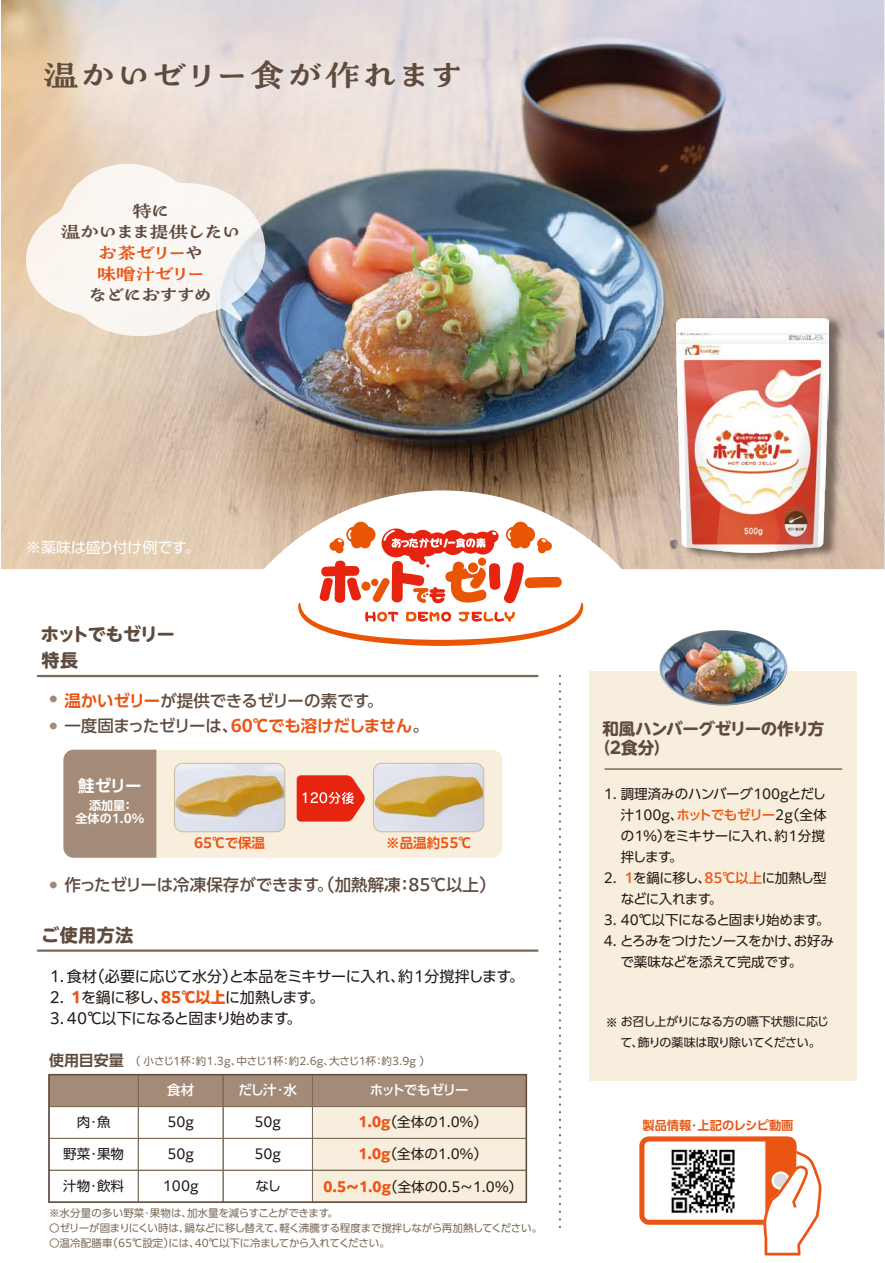
<style>
.page{position:relative;width:885px;height:1263px;background:#fff}
.page>*{position:absolute;margin:0;border:0;box-sizing:border-box;transform-origin:0 0}
.t1{font:37.5px "P Chisaki Min 2 B";letter-spacing:-.04em;color:#604c3f}
.t2{font:21px/21px "P Chisaki Min 2 B";letter-spacing:-.15em;color:#604c3f;text-align:center}
.t3{font:21px "P Chisaki Min 2 B";letter-spacing:-.175em;color:#604c3f}
.t4{font:700 18px "PUD Shin M Go Pr 6 N";letter-spacing:-.065em;color:#604c3f}
.t5{font:700 18px "PUD Shin M Go Pr 6 N";letter-spacing:-.02em;color:#604c3f}
.t6{font:500 16.5px/25.5px "PUD Shin Go Pr 6 N";letter-spacing:-.01em;color:#604c3f}
.t7{font:700 16.5px/19.5px "PUD Shin M Go Pr 6 N";letter-spacing:-.02em;color:#604c3f}
.t8{font:700 16.5px "PUD Shin Go Pr 6 N De";color:#fff}
.t9{font:15px "PUD Shin Go Pr 6 N";letter-spacing:-.025em;color:#221815}
.t10{font:15px "P Shin Go Pr 6 N";letter-spacing:-.02em;color:#fff}
.t11{font:700 15px "PUD Shin Go Pr 6 N De";color:#604c3f}
.t12{font:13.5px/21px "PUD Shin Go Pr 6 N";letter-spacing:-.02em;color:#221815}
.t13{font:13.5px/21px "PUD Shin Go Pr 6 N";letter-spacing:-.04em;color:#221815}
.t14{font:500 13.5px "PUD Shin Go Pr 6 N";letter-spacing:-.08em;color:#fff}
.t15{font:700 13.5px "PUD Shin Go Pr 6 N De";color:#ea5514}
.t16{font:700 12.15px "PUD Shin Go Pr 6 N De";color:#ea5514}
.t17{font:12px/21px "PUD Shin Go Pr 6 N";letter-spacing:-.035em;color:#221815}
.t18{font:700 12px/13.5px "PUD Shin Go Pr 6 N De";color:#fff;text-align:center}
.t19{font:10.5px "PUD Shin Go Pr 6 N";letter-spacing:-.02em;color:#7a6a56}
.t20{font:10.5px "PUD Shin Go Pr 6 N";letter-spacing:-.04em;color:#7a6a56}
.t21{font:10.5px "PUD Shin Go Pr 6 N";color:#7a6a56}
.s1{color:#ea5514}
.s2{font-family:"PUD Shin Go Pr 6 N De";font-weight:700;color:#ea5514}
.s3{font-weight:700;color:#ea5514}
.s4{font-weight:500;color:#ea5514}
</style>
<div class="page">
<img style="left:1px;top:0;width:884px;height:569px">
<img style="left:277px;top:502px;width:327px;height:67px">
<img style="left:674px;top:313px;width:173px;height:253px">
<img style="left:676px;top:319px;width:152px;height:234px">
<svg style="left:639px;top:1136px;width:182px;height:119px"></svg>
<hr style="left:38px;top:675px;width:499px;height:2px;background:#7a6a56">
<div style="left:49px;top:1075px;width:477px;height:31px;background:#a48b78"></div>
<div style="left:49px;top:1074px;width:90px;height:33px;border:1px solid #7a6a56"></div>
<div style="left:138px;top:1074px;width:85px;height:33px;border:1px solid #7a6a56"></div>
<div style="left:223px;top:1074px;width:90px;height:33px;border:1px solid #7a6a56"></div>
<div style="left:49px;top:1106px;width:90px;height:33px;border:1px solid #7a6a56"></div>
<div style="left:138px;top:1106px;width:85px;height:33px;border:1px solid #7a6a56"></div>
<div style="left:223px;top:1106px;width:90px;height:33px;border:1px solid #7a6a56"></div>
<div style="left:49px;top:1138px;width:90px;height:33px;border:1px solid #7a6a56"></div>
<div style="left:138px;top:1138px;width:85px;height:33px;border:1px solid #7a6a56"></div>
<div style="left:223px;top:1138px;width:90px;height:33px;border:1px solid #7a6a56"></div>
<div style="left:49px;top:1170px;width:90px;height:32px;border:1px solid #7a6a56"></div>
<div style="left:138px;top:1170px;width:85px;height:32px;border:1px solid #7a6a56"></div>
<div style="left:223px;top:1170px;width:90px;height:32px;border:1px solid #7a6a56"></div>
<div style="left:48px;top:1074px;width:479px;height:129px;border:2px solid #604c3f"></div>
<div style="left:589px;top:671px;width:268px;height:409px;background:#f8eedd"></div>
<img style="left:659px;top:630px;width:128px;height:75px">
<hr style="left:605px;top:768px;width:236px;height:2px;background:#7a6a56">
<svg style="left:26px;top:164px;width:239px;height:172px"></svg>
<hr style="left:38px;top:949px;width:499px;height:3px;background:#7a6a56">
<div style="left:50px;top:695px;width:7px;height:7px;background:#a48b78;border-radius:50%"></div>
<div style="left:50px;top:722px;width:7px;height:7px;background:#a48b78;border-radius:50%"></div>
<div style="left:50px;top:881px;width:7px;height:7px;background:#a48b78;border-radius:50%"></div>
<div style="left:63px;top:750px;width:439px;height:108px;background:#f8eedd;border-radius:10px"></div>
<div style="left:63px;top:750px;width:93px;height:108px;background:#a48b78"></div>
<img style="left:174px;top:763px;width:111px;height:69px">
<svg style="left:291px;top:458px;width:299px;height:770px"></svg>
<div style="left:373px;top:763px;width:111px;height:69px;border:1px solid #c9bc9c;border-radius:9px"></div>
<div style="left:174px;top:763px;width:111px;height:69px;border:1px solid #c9bc9c;border-radius:9px"></div>
<h1 class="t1" style="left:42px;top:56px;width:425px">温かいゼリー食が作れます</h1>
<h2 class="t2" style="left:60px;top:201px;width:183px">特に<br>温かいまま提供したい<span class="s1">お茶ゼリー</span>や<br><span class="s1">味噌汁ゼリー</span></h2>
<h2 class="t3" style="left:88px;top:285px;width:127px">などにおすすめ</h2>
<p class="t10" style="left:26px;top:535px;width:175px">※薬味は盛り付け例です。</p>
<h3 class="t4" style="left:41px;top:619px;width:135px">ホットでもゼリー</h3>
<h3 class="t5" style="left:42px;top:644px;width:38px">特長</h3>
<p class="t6" style="left:64px;top:688px;width:366px"><span class="s2">温かいゼリー</span>が提供できるゼリーの素です。<br>一度固まったゼリーは、<span class="s2">60℃でも溶けだしません</span>。</p>
<p class="t8" style="left:78px;top:776px;width:65px">鮭ゼリー</p>
<p class="t18" style="left:76px;top:799px;width:70px">添加量：<br>全体の1.0%</p>
<p class="t15" style="left:194px;top:836px;width:72px">65℃で保温</p>
<p class="t15" style="left:386px;top:836px;width:87px">※品温約55℃</p>
<p class="t6" style="left:64px;top:873px;width:432px">作ったゼリーは冷凍保存ができます。（加熱解凍：85℃以上）</p>
<h3 class="t5" style="left:41px;top:919px;width:94px">ご使用方法</h3>
<p class="t9" style="left:50px;top:968px;width:475px">1. 食材（必要に応じて水分）と本品をミキサーに入れ、約１分撹拌します。</p>
<p class="t9" style="left:50px;top:989px;width:276px">2. <span class="s3">1</span>を鍋に移し、<span class="s3">85℃以上</span>に加熱します。</p>
<p class="t9" style="left:50px;top:1010px;width:253px">3. 40℃以下になると固まり始めます。</p>
<p class="t11" style="left:49px;top:1052px;width:76px">使用目安量</p>
<p class="t12" style="left:77px;top:1112px;width:35px">肉・魚</p>
<p class="t12" style="left:63px;top:1144px;width:62px">野菜・果物</p>
<p class="t12" style="left:63px;top:1176px;width:62px">汁物・飲料</p>
<p class="t21" style="left:130px;top:1055px;width:301px">（ 小さじ1杯：約1.3g、中さじ1杯：約2.6g、大さじ1杯：約3.9g ）</p>
<p class="t14" style="left:167px;top:1083px;width:28px">食材</p>
<p class="t14" style="left:238px;top:1083px;width:60px">だし汁・水</p>
<p class="t14" style="left:370px;top:1083px;width:100px">ホットでもゼリー</p>
<p class="t12" style="left:167px;top:1112px;width:28px">50g</p>
<p class="t12" style="left:167px;top:1144px;width:28px">50g</p>
<p class="t12" style="left:163px;top:1176px;width:37px">100g</p>
<p class="t12" style="left:254px;top:1112px;width:28px">50g</p>
<p class="t12" style="left:254px;top:1144px;width:28px">50g</p>
<p class="t12" style="left:255px;top:1176px;width:27px">なし</p>
<p class="t12" style="left:358px;top:1112px;width:130px"><span class="s3">1.0g</span>（全体の1.0％）</p>
<p class="t12" style="left:358px;top:1144px;width:130px"><span class="s3">1.0g</span>（全体の1.0％）</p>
<p class="t12" style="left:323px;top:1176px;width:200px"><span class="s3">0.5～1.0g</span>（全体の0.5～1.0％）</p>
<p class="t19" style="left:49px;top:1207px;width:290px">※水分量の多い野菜・果物は、加水量を減らすことができます。</p>
<p class="t20" style="left:49px;top:1222px;width:494px">○ゼリーが固まりにくい時は、鍋などに移し替えて、軽く沸騰する程度まで撹拌しながら再加熱してください。</p>
<p class="t19" style="left:49px;top:1237px;width:342px">○温冷配膳車（65℃設定）には、40℃以下に冷ましてから入れてください。</p>
<p class="t7" style="left:594px;top:718px;width:231px;text-indent:8px">和風ハンバーグゼリーの作り方（2食分）</p>
<p class="t12" style="left:620px;top:783px;width:207px;text-indent:-17px">1. 調理済みのハンバーグ100gとだし汁100g、<span class="s4">ホットでもゼリー</span>2g（全体の1％）をミキサーに入れ、約１分撹拌します。</p>
<p class="t13" style="left:620px;top:867px;width:207px;text-indent:-17px">2. <span class="s4">1</span>を鍋に移し、<span class="s4">85℃以上</span>に加熱し型などに入れます。</p>
<p class="t13" style="left:603px;top:909px;width:227px">3. 40℃以下になると固まり始めます。</p>
<p class="t12" style="left:620px;top:930px;width:215px;text-indent:-17px">4. とろみをつけたソースをかけ、お好みで薬味などを添えて完成です。</p>
<p class="t17" style="left:620px;top:1011px;width:210px">お召し上がりになる方の嚥下状態に応じて、飾りの薬味は取り除いてください。</p>
<p class="t17" style="left:605px;top:1012px;width:13px">※</p>
<p class="t16" style="left:642px;top:1118px;width:152px">製品情報・上記のレシピ動画</p>
</div>
